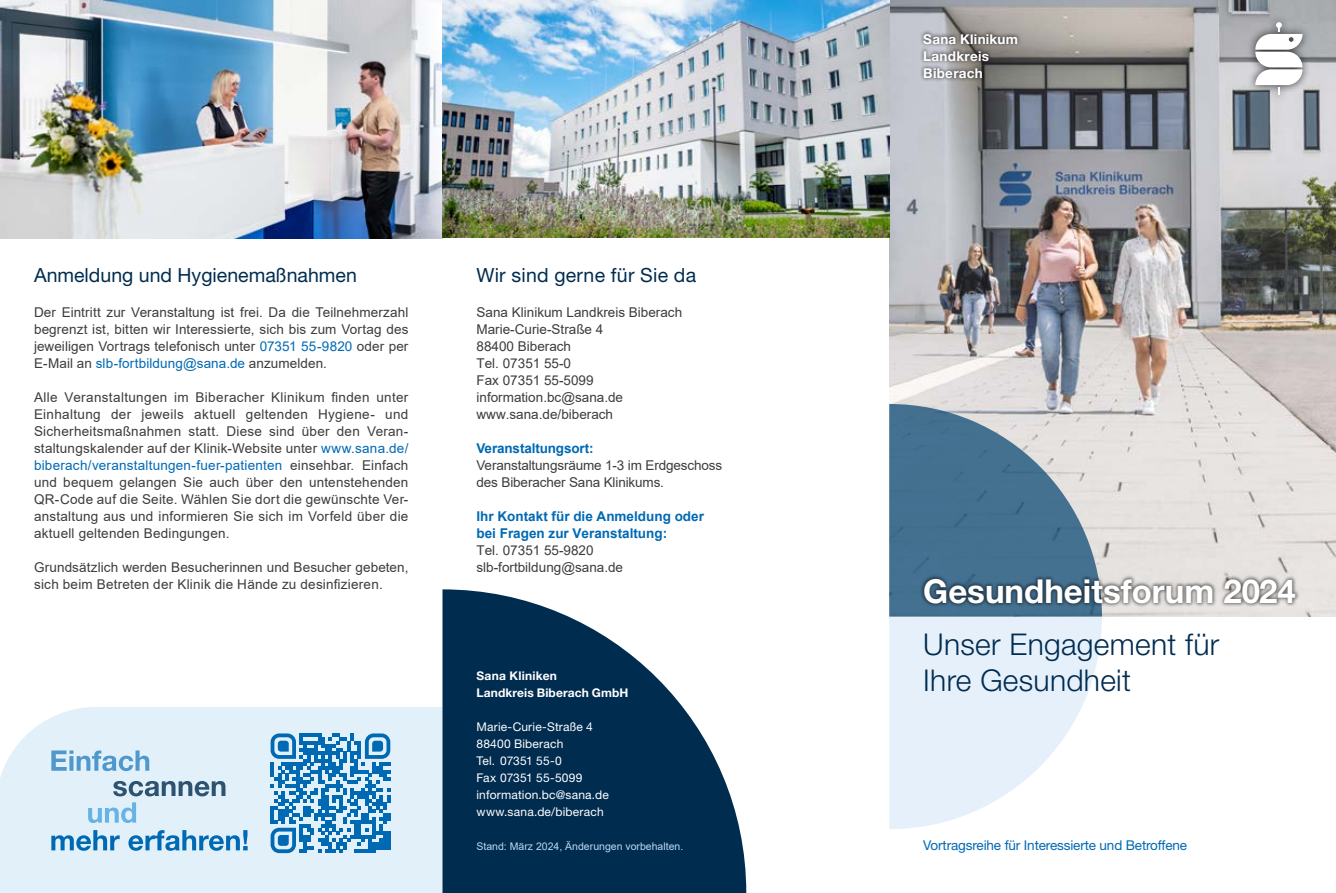
<style>
.page{position:relative;width:1336px;height:893px;background:#fff}
.page>*{position:absolute;margin:0;border:0;box-sizing:border-box;transform-origin:0 0}
.t1{font:700 33px "Helvetica Neue LT Pro";color:#fff}
.t2{font:300 30px/36px "Helvetica Neue LT Pro";letter-spacing:.01em;color:#002c50}
.t3{font:19.5px "Helvetica Neue LT Pro";color:#002c50}
.t4{font:13.5px/17px "Arial";color:#3c3c3b}
.t5{font:700 13.5px/17px "Arial";color:#0069b4}
.t6{font:13.5px "Helvetica Neue LT Pro";letter-spacing:-.01em;color:#0069b4}
.t7{font:700 13.5px/17px "Helvetica Neue LT Pro";letter-spacing:.02em;color:#fff}
.t8{font:12px/17px "Helvetica Neue LT Pro";letter-spacing:.015em;color:#fff}
.t9{font:700 12px/17px "Helvetica Neue LT Pro";letter-spacing:.01em;color:#fff}
.t10{font:10.5px "Arial";color:#bcd9f3}
.s1{color:#0069b4}
</style>
<div class="page">
<img style="left:889px;top:0;width:446px;height:617px">
<div style="left:919px;top:30px;width:102px;height:52px;background:#000;opacity:.53"></div>
<div style="left:1246px;top:13px;width:64px;height:90px;background:#000;opacity:.75"></div>
<svg style="left:1254px;top:22px;width:48px;height:73px"></svg>
<svg style="left:889px;top:404px;width:212px;height:425px;background:#afc2d2"></svg>
<div style="left:0;top:707px;width:442px;height:186px;background:#e1f0f9"></div>
<svg style="left:51px;top:750px;width:98px;height:21px;background:#9fc8e4"></svg>
<svg style="left:113px;top:781px;width:112px;height:15px;background:#7f9aaf"></svg>
<svg style="left:88px;top:802px;width:48px;height:21px"></svg>
<svg style="left:51px;top:830px;width:196px;height:21px;background:#8bd"></svg>
<svg style="left:270px;top:733px;width:120px;height:120px;background:#63a4d2"></svg>
<svg style="left:442px;top:589px;width:304px;height:304px;fill:#002c50"></svg>
<div style="left:919px;top:574px;width:380px;height:34px;background:#000;opacity:.55"></div>
<img style="left:0;top:0;width:889px;height:238px">
<h3 class="t3" style="left:34px;top:263px;width:324px">Anmeldung und Hygienemaßnahmen</h3>
<p class="t4" style="left:34px;top:304px;width:376px;text-align:justify">Der Eintritt zur Veranstaltung ist frei. Da die Teilnehmerzahl begrenzt ist, bitten wir Interessierte, sich bis zum Vortag des jeweiligen Vortrags telefonisch unter <span class="s1">07351 55-9820</span> oder per E-Mail an <span class="s1">slb-fortbildung@sana.de</span> anzumelden.</p>
<p class="t4" style="left:34px;top:389px;width:376px;text-align:justify">Alle Veranstaltungen im Biberacher Klinikum finden unter Einhaltung der jeweils aktuell geltenden Hygiene- und Sicherheitsmaßnahmen statt. Diese sind über den Veran&shy;staltungskalender auf der Klinik-Website unter <span class="s1">www.sana.de/ biberach/veranstaltungen-fuer-patienten</span> einsehbar. Einfach und bequem gelangen Sie auch über den untenstehenden QR-Code auf die Seite. Wählen Sie dort die gewünschte Ver&shy;anstaltung aus und informieren Sie sich im Vorfeld über die aktuell geltenden Bedingungen.</p>
<p class="t4" style="left:34px;top:559px;width:376px">Grundsätzlich werden Besucherinnen und Besucher gebeten, sich beim Betreten der Klinik die Hände zu desinfizieren.</p>
<h3 class="t3" style="left:476px;top:263px;width:221px">Wir sind gerne für Sie da</h3>
<p class="t4" style="left:476px;top:304px;width:207px">Sana Klinikum Landkreis Biberach<br>Marie-Curie-Straße 4<br>88400 Biberach<br>Tel. 07351 55-0<br>Fax 07351 55-5099 information.bc@sana.de www.sana.de/biberach</p>
<p class="t5" style="left:476px;top:440px;width:118px">Veranstaltungsort:</p>
<p class="t4" style="left:476px;top:457px;width:247px">Veranstaltungsräume 1-3 im Erdgeschoss des Biberacher Sana Klinikums.</p>
<p class="t5" style="left:476px;top:508px;width:229px">Ihr Kontakt für die Anmeldung oder bei Fragen zur Veranstaltung:</p>
<p class="t4" style="left:476px;top:542px;width:148px">Tel. 07351 55-9820 slb-fortbildung@sana.de</p>
<p class="t9" style="left:476px;top:667px;width:153px">Sana Kliniken<br>Landkreis Biberach GmbH</p>
<p class="t8" style="left:476px;top:718px;width:134px">Marie-Curie-Straße 4<br>88400 Biberach<br>Tel. 07351 55-0<br>Fax 07351 55-5099 information.bc@sana.de www.sana.de/biberach</p>
<p class="t10" style="left:476px;top:839px;width:208px">Stand: März 2024, Änderungen vorbehalten.</p>
<p class="t7" style="left:923px;top:30px;width:96px">Sana Klinikum<br>Landkreis<br>Biberach</p>
<h1 class="t1" style="left:923px;top:571px;width:374px">Gesundheitsforum 2024</h1>
<h2 class="t2" style="left:923px;top:625px;width:297px">Unser Engagement für<br>Ihre Gesundheit</h2>
<p class="t6" style="left:923px;top:837px;width:265px">Vortragsreihe für Interessierte und Betroffene</p>
</div>
